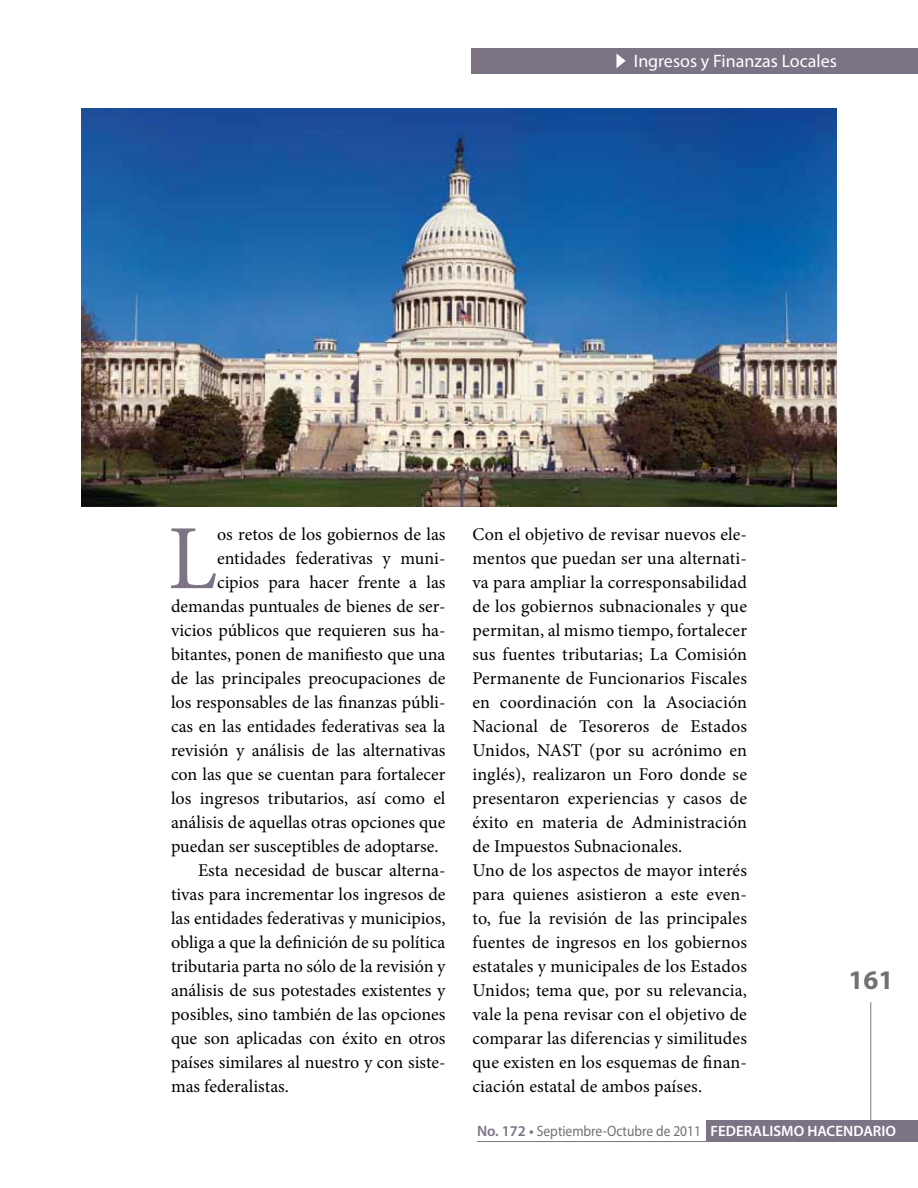
<style>
.page{position:relative;width:918px;height:1188px;background:#fff}
.page>*{position:absolute;margin:0;border:0;box-sizing:border-box;transform-origin:0 0}
.t1{font:91.8px "Minion Pro";color:#7c7485}
.t2{font:700 27px "Myriad Pro";color:#707172}
.t3{font:18px/24px "Minion Pro";color:#000}
.t4{font:18px "Myriad Pro";color:#fff}
.t5{font:15px "Myriad Pro";color:#707172;scale:.9 1}
.s1{font-weight:600;color:#7c7485}
.s2{font-weight:600;color:#fff}
</style>
<div class="page">
<div style="left:471px;top:48px;width:447px;height:26px;background:#7c7485"></div>
<svg style="left:616px;top:53px;width:10px;height:15px"></svg>
<div style="left:706px;top:1121px;width:212px;height:21px;background:#7c7485"></div>
<hr style="left:477px;top:1141px;width:441px;height:1px;background:#7c7485">
<hr style="left:870px;top:1002px;width:1px;height:119px;background:#7c7485">
<img style="left:81px;top:108px;width:756px;height:399px">
<p class="t4" style="left:634px;top:50px;width:205px">Ingresos y Finanzas Locales</p>
<h1 class="t1" style="left:168px;top:497px;width:51px">L</h1>
<p class="t3" style="left:217px;top:522px;width:230px">os retos de los gobiernos de las</p>
<p class="t3" style="left:217px;top:546px;width:230px">entidades federativas y muni-</p>
<p class="t3" style="left:217px;top:570px;width:230px">cipios para hacer frente a las</p>
<p class="t3" style="left:171px;top:594px;width:276px">demandas puntuales de bienes de ser-</p>
<p class="t3" style="left:171px;top:618px;width:276px">vicios públicos que requieren sus ha-</p>
<p class="t3" style="left:171px;top:642px;width:276px">bitantes, ponen de manifiesto que una</p>
<p class="t3" style="left:171px;top:666px;width:276px">de las principales preocupaciones de</p>
<p class="t3" style="left:171px;top:690px;width:276px">los responsables de las finanzas públi-</p>
<p class="t3" style="left:171px;top:714px;width:276px">cas en las entidades federativas sea la</p>
<p class="t3" style="left:171px;top:738px;width:276px">revisión y análisis de las alternativas</p>
<p class="t3" style="left:171px;top:762px;width:276px">con las que se cuentan para fortalecer</p>
<p class="t3" style="left:171px;top:786px;width:276px">los ingresos tributarios, así como el</p>
<p class="t3" style="left:171px;top:810px;width:276px">análisis de aquellas otras opciones que</p>
<p class="t3" style="left:171px;top:834px;width:269px">puedan ser susceptibles de adoptarse.</p>
<p class="t3" style="left:198px;top:858px;width:249px">Esta necesidad de buscar alterna-</p>
<p class="t3" style="left:171px;top:882px;width:276px">tivas para incrementar los ingresos de</p>
<p class="t3" style="left:171px;top:906px;width:276px">las entidades federativas y municipios,</p>
<p class="t3" style="left:171px;top:930px;width:276px">obliga a que la definición de su política</p>
<p class="t3" style="left:171px;top:954px;width:276px">tributaria parta no sólo de la revisión y</p>
<p class="t3" style="left:171px;top:978px;width:276px">análisis de sus potestades existentes y</p>
<p class="t3" style="left:171px;top:1002px;width:276px">posibles, sino también de las opciones</p>
<p class="t3" style="left:171px;top:1026px;width:276px">que son aplicadas con éxito en otros</p>
<p class="t3" style="left:171px;top:1050px;width:276px">países similares al nuestro y con siste-</p>
<p class="t3" style="left:171px;top:1074px;width:119px">mas federalistas.</p>
<p class="t3" style="left:473px;top:522px;width:276px">Con el objetivo de revisar nuevos ele&shy;mentos que puedan ser una alternati&shy;va para ampliar la corresponsabilidad de los gobiernos subnacionales y que permitan, al mismo tiempo, fortalecer sus fuentes tributarias; La Comisión Permanente de Funcionarios Fiscales en coordinación con la Asociación Nacional de Tesoreros de Estados Unidos, NAST (por su acrónimo en inglés), realizaron un Foro donde se presentaron experiencias y casos de éxito en materia de Administración de Impuestos Subnacionales.<br>Uno de los aspectos de mayor interés para quienes asistieron a este even&shy;to, fue la revisión de las principales fuentes de ingresos en los gobiernos estatales y municipales de los Estados Unidos; tema que, por su relevancia, vale la pena revisar con el objetivo de comparar las diferencias y similitudes que existen en los esquemas de finan&shy;ciación estatal de ambos países.</p>
<h2 class="t2" style="left:848px;top:963px;width:46px">161</h2>
<p class="t5" style="left:477px;top:1122px;width:467px"><span class="s1">No. 172 •</span> Septiembre-Octubre de 2011 <span class="s2">FEDERALISMO HACENDARIO</span></p>
</div>
